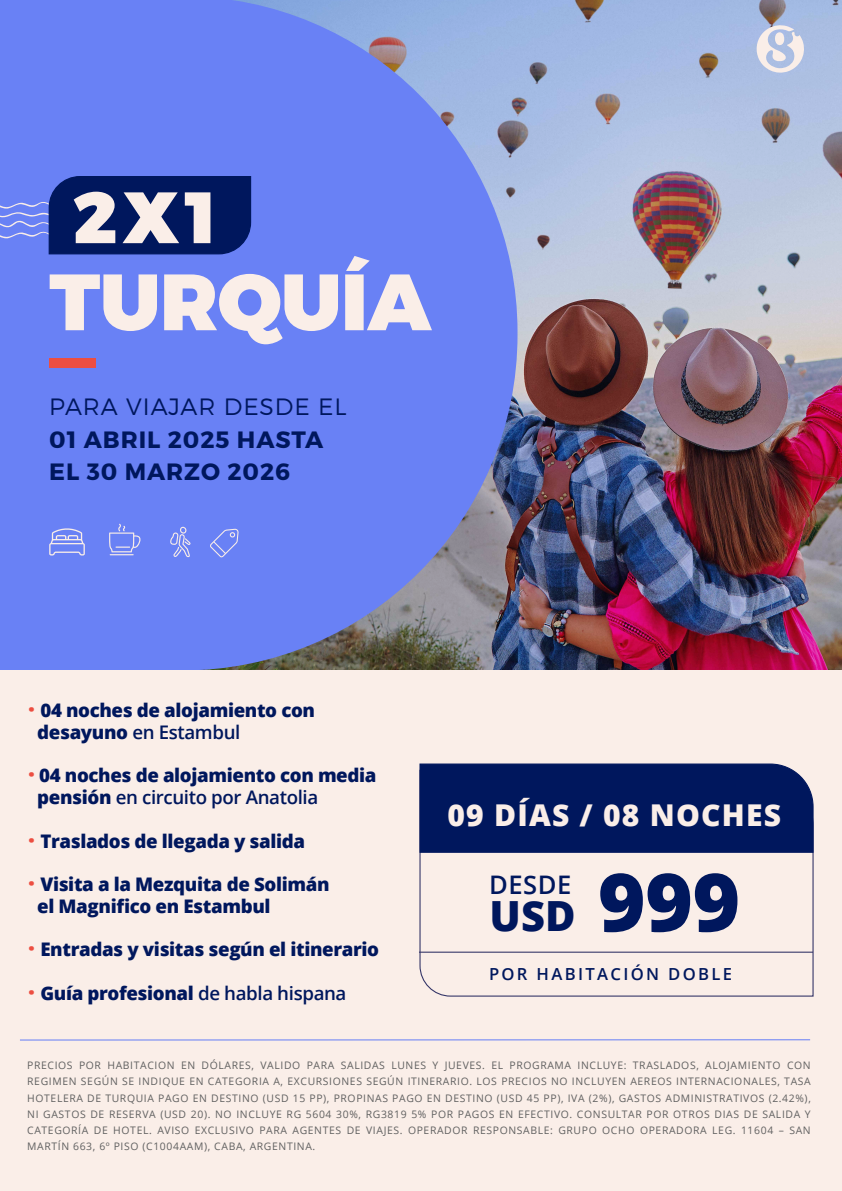
<style>
.page{position:relative;width:842px;height:1191px;background:#fff}
.page>*{position:absolute;margin:0;border:0;box-sizing:border-box;transform-origin:0 0}
.t1{font:900 79.6px "Montserrat";color:#faeee8}
.t2{font:900 72.4px "Montserrat";color:#faeee8}
.t3{font:800 41.6px "Open Sans";color:#00175d}
.t4{font:800 30px "Open Sans";letter-spacing:.04em;color:#faeee8}
.t5{font:600 25.5px "Open Sans";letter-spacing:.02em;color:#00175d}
.t6{font:700 23.6px/32.4px "Montserrat";letter-spacing:.04em;color:#00175d}
.t7{font:300 23.6px "Montserrat";letter-spacing:.04em;color:#00175d}
.t8{font:800 18.7px/21.7px "Open Sans";letter-spacing:-.02em;color:#00175d}
.t9{font:600 16.6px "Open Sans";letter-spacing:.14em;color:#00175d}
.t10{font:10.4px/16.2px "Open Sans";letter-spacing:.06em;color:#606060;text-align:justify}
.s1{font-size:23.9px;color:#ec4e41}
.s2{font-weight:600}
.s3{font-size:80.7px}
</style>
<div class="page">
<img style="left:517px;top:0;width:325px;height:670px">
<svg style="left:755px;top:24px;width:50px;height:49px;background:#cdd2e4"></svg>
<svg style="left:0;top:0;width:517px;height:670px;background:#6d83e9"></svg>
<div style="left:0;top:670px;width:842px;height:521px;background:#faeee8"></div>
<svg style="left:419px;top:853px;width:395px;height:144px"></svg>
<div style="left:419px;top:763px;width:395px;height:90px;background:#00175d"></div>
<hr style="left:419px;top:951px;width:394px;height:1px;background:#323366">
<hr style="left:20px;top:1039px;width:790px;height:1px;background:#6981f5">
<div style="left:49px;top:359px;width:47px;height:9px;background:#ec4e41"></div>
<svg style="left:0;top:175px;width:252px;height:80px;background:#1a3180"></svg>
<svg style="left:109px;top:523px;width:32px;height:32px"></svg>
<svg style="left:170px;top:527px;width:21px;height:30px"></svg>
<svg style="left:210px;top:528px;width:29px;height:29px"></svg>
<svg style="left:49px;top:527px;width:36px;height:28px"></svg>
<h2 class="t2" style="left:73px;top:172px;width:145px">2X1</h2>
<h1 class="t1" style="left:49px;top:252px;width:383px">TURQUÍA</h1>
<h3 class="t7" style="left:49px;top:392px;width:299px">PARA VIAJAR DESDE EL</h3>
<h3 class="t6" style="left:49px;top:423px;width:276px">01 ABRIL 2025 HASTA<br>EL 30 MARZO 2026</h3>
<h3 class="t8" style="left:37px;top:698px;width:279px;text-indent:-9px"><span class="s1">·</span> 04 noches de alojamiento con desayuno <span class="s2">en Estambul</span></h3>
<h3 class="t8" style="left:37px;top:763px;width:341px;text-indent:-9px"><span class="s1">·</span> 04 noches de alojamiento con media pensión <span class="s2">en circuito por Anatolia</span></h3>
<h3 class="t8" style="left:28px;top:829px;width:278px"><span class="s1">·</span> Traslados de llegada y salida</h3>
<h3 class="t8" style="left:37px;top:872px;width:294px;text-indent:-9px"><span class="s1">·</span> Visita a la Mezquita de Solimán el Magnifico en Estambul</h3>
<h3 class="t8" style="left:28px;top:937px;width:352px"><span class="s1">·</span> Entradas y visitas según el itinerario</h3>
<h3 class="t8" style="left:28px;top:981px;width:320px"><span class="s1">·</span> Guía profesional <span class="s2">de habla hispana</span></h3>
<h3 class="t4" style="left:447px;top:792px;width:335px">09 DÍAS / 08 NOCHES</h3>
<h3 class="t3" style="left:489px;top:884px;width:252px">USD <span class="s3">999</span></h3>
<h3 class="t5" style="left:489px;top:867px;width:84px">DESDE</h3>
<h3 class="t9" style="left:489px;top:962px;width:244px">POR HABITACIÓN DOBLE</h3>
<p class="t10" style="left:27px;top:1057px;width:785px">PRECIOS POR HABITACION EN DÓLARES, VALIDO PARA SALIDAS LUNES Y JUEVES. EL PROGRAMA INCLUYE: TRASLADOS, ALOJAMIENTO CON REGIMEN SEGÚN SE INDIQUE EN CATEGORIA A, EXCURSIONES SEGÚN ITINERARIO. LOS PRECIOS NO INCLUYEN AEREOS INTERNACIONALES, TASA HOTELERA DE TURQUIA PAGO EN DESTINO (USD 15 PP), PROPINAS PAGO EN DESTINO (USD 45 PP), IVA (2%), GASTOS ADMINISTRATIVOS (2.42%), NI GASTOS DE RESERVA (USD 20). NO INCLUYE RG 5604 30%, RG3819 5% POR PAGOS EN EFECTIVO. CONSULTAR POR OTROS DIAS DE SALIDA Y CATEGORÍA DE HOTEL. AVISO EXCLUSIVO PARA AGENTES DE VIAJES. OPERADOR RESPONSABLE: GRUPO OCHO OPERADORA LEG. 11604 – SAN MARTÍN 663, 6º PISO (C1004AAM), CABA, ARGENTINA.</p>
</div>
